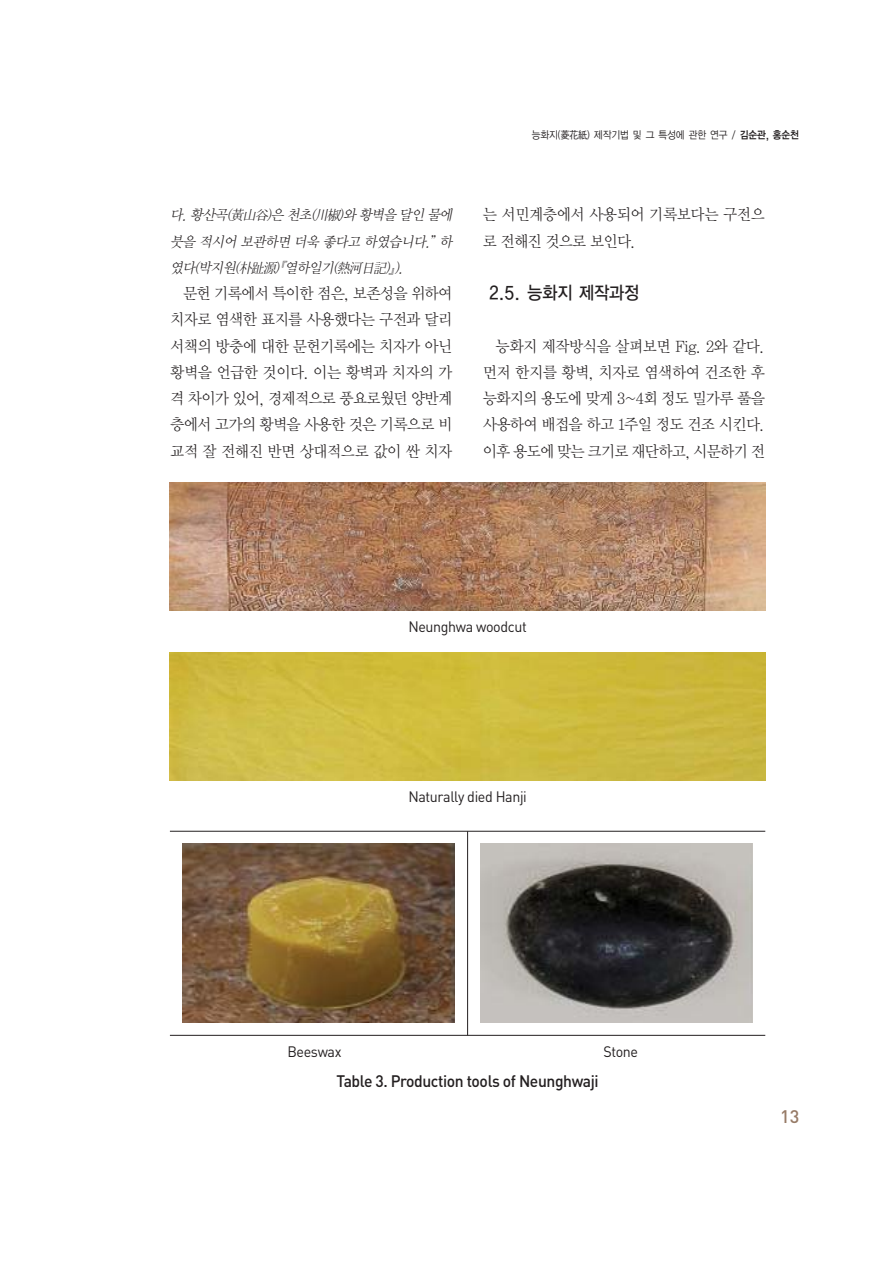
<style>
.page{position:relative;width:893px;height:1263px;background:#fff}
.page>*{position:absolute;margin:0;border:0;box-sizing:border-box;transform-origin:0 0}
.t1{font:18px "YGO13 KS Cms UHC H";letter-spacing:-.075em;color:#231f20;scale:.9 1}
.t2{font:500 18px "DIN";color:#977b67}
.t3{font:500 16.5px "DIN";letter-spacing:-.025em;color:#231f20;scale:.95 1}
.t4{font:15.75px/26.2px "Y Mj O12 KS Cms UHC H";letter-spacing:-.1em;color:#231f20;text-align:justify;scale:.95 1}
.t5{font:15.75px/26.2px "Y Mj O12 KS Cms UHC H";letter-spacing:-.08em;color:#231f20;scale:.95 1}
.t6{font:15px "DIN";letter-spacing:-.025em;color:#231f20;scale:.95 1}
.t7{font:italic 14.25px/26.2px "Y Mj O12 KS Cms UHC H";letter-spacing:-.1em;color:#231f20;scale:.95 1}
.t8{font:10.5px "YGO12 KS Cms UHC H";letter-spacing:-.075em;color:#231f20;scale:.9 1}
.s1{font-family:"YGO14 KS Cms UHC H"}
</style>
<div class="page">
<img style="left:170px;top:483px;width:595px;height:127px">
<img style="left:170px;top:653px;width:595px;height:127px">
<img style="left:183px;top:844px;width:272px;height:179px">
<img style="left:480px;top:844px;width:272px;height:179px">
<hr style="left:170px;top:831px;width:595px;height:1px;background:#231f20">
<hr style="left:170px;top:1035px;width:595px;height:1px;background:#231f20">
<hr style="left:467px;top:831px;width:1px;height:204px;background:#231f20">
<p class="t7" style="left:170px;top:203px;width:302px">다.황산곡(黃山谷)은 천초(川椒)와 황벽을 달 인 물에 붓을 적시어 보관하면 더욱 좋다고 하 였습니다.”하 였다(박지원(朴趾源)『열하일기(熱河日記)』).</p>
<p class="t4" style="left:170px;top:281px;width:299px;text-indent:13px">문헌 기록에서 특이한 점은, 보존성을 위하여 치자로 염색한 표지를 사용했다는 구전과 달리 서책의 방충에 대한 문헌기록에는 치자가 아닌 황벽을 언급한 것이다. 이는 황벽과 치자의 가 격 차이가 있어, 경제적으로 풍요로웠던 양반계 층에서 고가의 황벽을 사용한 것은 기록으로 비 교적 잘 전해진 반면 상대적으로 값이 싼 치자</p>
<p class="t8" style="left:531px;top:130px;width:299px">능화지(菱花紙) 제작기법 및 그 특성에 관한 연구 / <span class="s1">김순관, 홍순천</span></p>
<p class="t5" style="left:482px;top:202px;width:299px">는 서민계층에서 사용되어 기록보다는 구전으 로 전해진 것으로 보인다.</p>
<p class="t1" style="left:489px;top:285px;width:169px">2.5. 능화지 제작과정</p>
<p class="t4" style="left:482px;top:334px;width:299px;text-indent:13px">능화지 제작방식을 살펴보면 Fig. 2와 같다. 먼저 한지를 황벽, 치자로 염색하여 건조한 후 능화지의 용도에 맞게 3~4회 정도 밀가루 풀을 사용하여 배접을 하고 1주일 정도 건조 시킨다. 이후 용도에 맞는 크기로 재단하고, 시문하기 전</p>
<p class="t6" style="left:408px;top:621px;width:126px">Neunghwa woodcut</p>
<p class="t6" style="left:408px;top:791px;width:126px">Naturally died Hanji</p>
<p class="t6" style="left:287px;top:1047px;width:58px">Beeswax</p>
<p class="t6" style="left:603px;top:1047px;width:38px">Stone</p>
<p class="t3" style="left:336px;top:1075px;width:278px">Table 3. Production tools of Neunghwaji</p>
<p class="t2" style="left:780px;top:1110px;width:21px">13</p>
</div>
